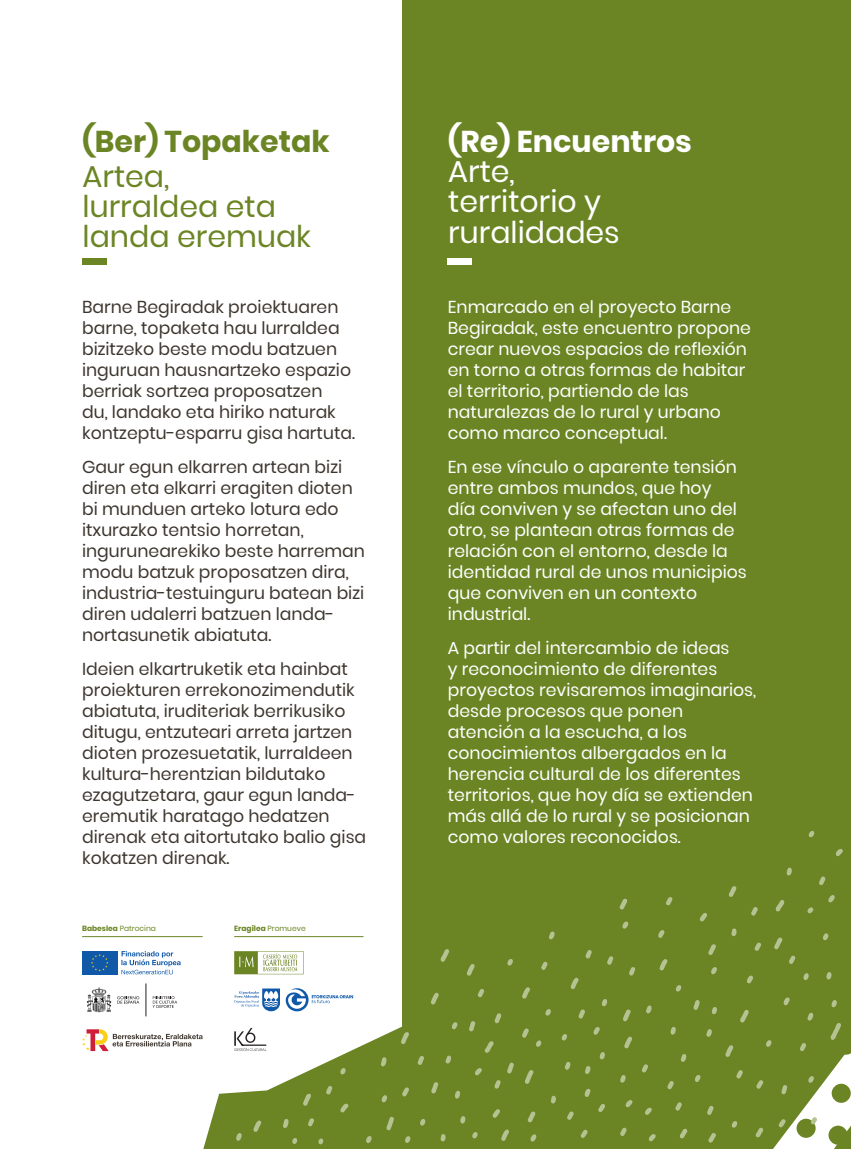
<style>
.page{position:relative;width:851px;height:1149px;background:#fff}
.page>*{position:absolute;margin:0;border:0;box-sizing:border-box;transform-origin:0 0}
.t1{font:30px "Poppins";color:#6b8524}
.t2{font:30px "Poppins";color:#fff}
.t3{font:700 30px "Poppins";color:#6b8524}
.t4{font:700 30px "Poppins";color:#fff}
.t5{font:17.25px/21px "Poppins";color:#3d362e}
.t6{font:17.25px/21px "Poppins";color:#fff}
.t7{font:7.5px "Poppins";color:#6b8524}
.t8{font:700 7.5px "Poppins";color:#6b8524}
.s1{font-weight:700}
.s2{font-weight:400}
</style>
<div class="page">
<div style="left:403px;top:0;width:447px;height:1148px;background:#6b8524"></div>
<div style="left:448px;top:257px;width:24px;height:7px;background:#fff"></div>
<div style="left:83px;top:257px;width:24px;height:7px;background:#6b8524"></div>
<hr style="left:234px;top:936px;width:129px;height:1px;background:#6b8524">
<svg style="left:234px;top:951px;width:69px;height:22px"></svg>
<hr style="left:82px;top:936px;width:120px;height:1px;background:#6b8524">
<div style="left:82px;top:950px;width:35px;height:24px;background:#1059a9"></div>
<svg style="left:91px;top:954px;width:17px;height:17px"></svg>
<svg style="left:121px;top:951px;width:60px;height:23px"></svg>
<hr style="left:146px;top:983px;width:1px;height:33px;background:#231f20">
<svg style="left:507px;top:959px;width:6px;height:7px"></svg>
<svg style="left:466px;top:964px;width:9px;height:12px"></svg>
<svg style="left:440px;top:949px;width:10px;height:13px"></svg>
<svg style="left:522px;top:831px;width:328px;height:317px"></svg>
<svg style="left:82px;top:987px;width:432px;height:161px"></svg>
<p class="t3" style="left:83px;top:124px;width:248px">(Ber) Topaketak</p>
<p class="t1" style="left:83px;top:159px;width:88px">Artea,</p>
<p class="t1" style="left:83px;top:189px;width:195px">lurraldea eta</p>
<p class="t1" style="left:83px;top:219px;width:230px">landa eremuak</p>
<p class="t5" style="left:82px;top:296px;width:274px">Barne Begiradak proiektuaren barne, topaketa hau lurraldea bizitzeko beste modu batzuen inguruan hausnartzeko espazio berriak sortzea proposatzen<br>du, landako eta hiriko naturak kontzeptu-esparru gisa hartuta.</p>
<p class="t5" style="left:82px;top:456px;width:284px">Gaur egun elkarren artean bizi diren eta elkarri eragiten dioten bi munduen arteko lotura edo itxurazko tentsio horretan, ingurunearekiko beste harreman modu batzuk proposatzen dira, industria-testuinguru batean bizi diren udalerri batzuen landa&shy;nortasunetik abiatuta.</p>
<p class="t5" style="left:82px;top:658px;width:285px">Ideien elkartruketik eta hainbat proiekturen errekonozimendutik abiatuta, iruditeriak berrikusiko ditugu, entzuteari arreta jartzen dioten prozesuetatik, lurraldeen kultura-herentzian bildutako ezagutzetara, gaur egun landa&shy;eremutik haratago hedatzen direnak eta aitortutako balio gisa kokatzen direnak.</p>
<p class="t7" style="left:82px;top:924px;width:75px"><span class="s1">Babeslea</span> Patrocina</p>
<p class="t8" style="left:234px;top:924px;width:73px">Eragilea <span class="s2">Promueve</span></p>
<p class="t4" style="left:448px;top:124px;width:245px">(Re) Encuentros</p>
<p class="t2" style="left:448px;top:154px;width:68px">Arte,</p>
<p class="t2" style="left:448px;top:184px;width:154px">territorio y</p>
<p class="t2" style="left:448px;top:214px;width:173px">ruralidades</p>
<p class="t6" style="left:448px;top:296px;width:305px">Enmarcado en el proyecto Barne<br>Begiradak, este encuentro propone crear nuevos espacios de reflexión en torno a otras formas de habitar el territorio, partiendo de las naturalezas de lo rural y urbano como marco conceptual.</p>
<p class="t6" style="left:448px;top:456px;width:300px">En ese vínculo o aparente tensión entre ambos mundos, que hoy<br>día conviven y se afectan uno del otro, se plantean otras formas de relación con el entorno, desde la identidad rural de unos municipios que conviven en un contexto industrial.</p>
<p class="t6" style="left:448px;top:637px;width:310px">A partir del intercambio de ideas<br>y reconocimiento de diferentes proyectos revisaremos imaginarios, desde procesos que ponen atención a la escucha, a los conocimientos albergados en la herencia cultural de los diferentes territorios, que hoy día se extienden más allá de lo rural y se posicionan como valores reconocidos.</p>
</div>
